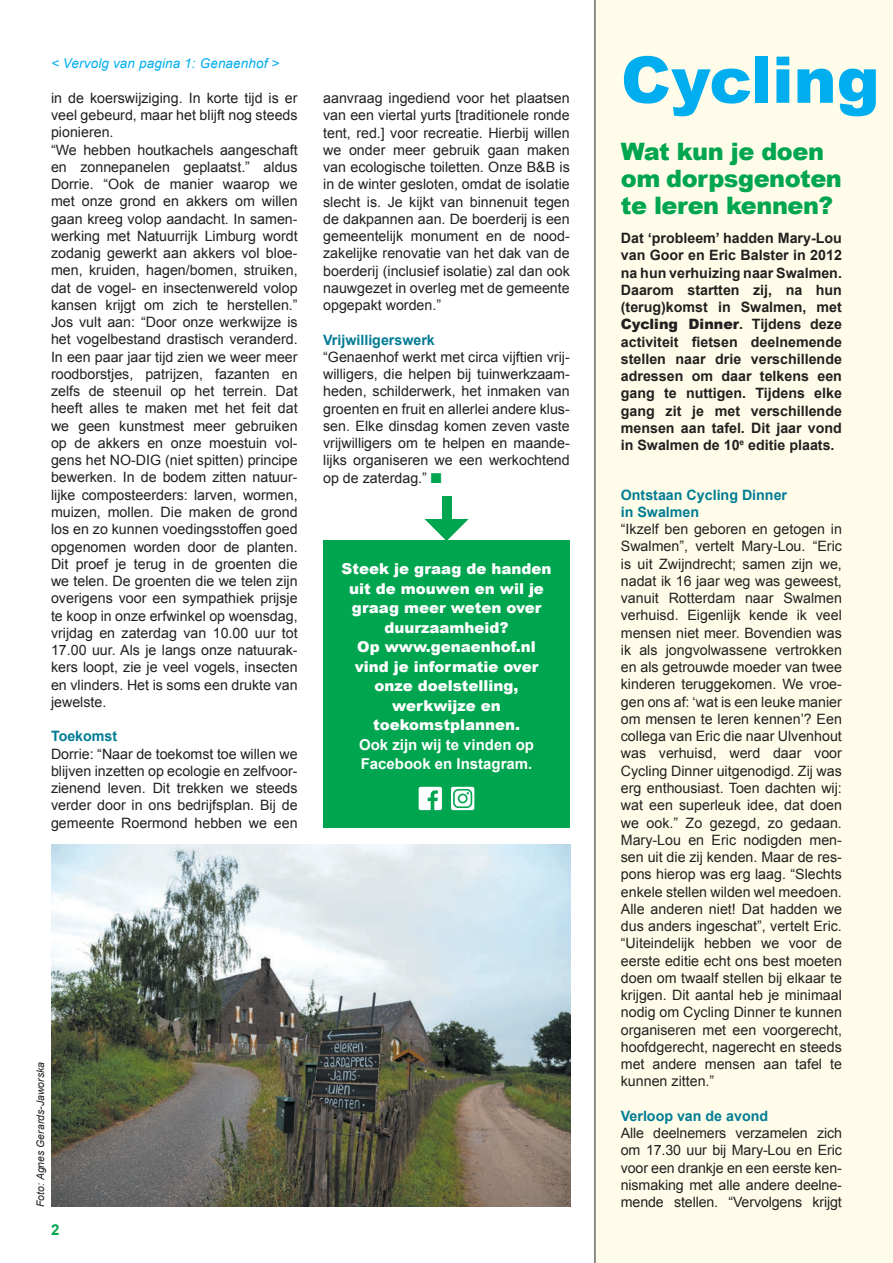
<style>
.page{position:relative;width:893px;height:1263px;background:#fff}
.page>*{position:absolute;margin:0;border:0;box-sizing:border-box;transform-origin:0 0}
.t1{font:900 64.5px "Arial";color:#00aeef}
.t2{font:900 24px/27px "Arial";letter-spacing:-.02em;color:#00a54f}
.t3{font:900 15px/19.5px "Arial";color:#fff;text-align:center}
.t4{font:700 15px/19.5px "Arial";color:#fff}
.t5{font:700 15px "Arial";color:#00a54f}
.t6{font:14.25px/17.2px "Arial";color:#231f20;text-align:justify}
.t7{font:700 14.25px/17.2px "Arial";color:#231f20;text-align:justify}
.t8{font:700 14.25px/17.2px "Arial";color:#007c94}
.t9{font:italic 13.5px "Arial";letter-spacing:.01em;color:#00aeef}
.t10{font:italic 10.5px "Arial";color:#231f20}
.s1{color:#00a54f}
.s2{font-weight:900}
</style>
<div class="page">
<div style="left:595px;top:0;width:298px;height:1263px;background:#fffde9"></div>
<img style="left:51px;top:845px;width:519px;height:362px">
<div style="left:323px;top:540px;width:247px;height:287px;background:#00a54f"></div>
<svg style="left:419px;top:787px;width:23px;height:23px"></svg>
<svg style="left:451px;top:787px;width:23px;height:23px"></svg>
<svg style="left:453px;top:789px;width:19px;height:19px"></svg>
<hr style="left:595px;top:0;width:1px;height:1263px;background:#231f20">
<svg style="left:424px;top:519px;width:45px;height:21px"></svg>
<div style="left:442px;top:496px;width:9px;height:32px;background:#00a54f"></div>
<p class="t9" style="left:51px;top:55px;width:230px">&lt; Vervolg van pagina 1: Genaenhof &gt;</p>
<p class="t6" style="left:51px;top:89px;width:248px;text-align:left">in de koerswijziging. In korte tijd is er veel gebeurd, maar het blijft nog steeds pionieren.<br>“We hebben houtkachels aangeschaft en zonnepanelen geplaatst.” aldus Dorrie. “Ook de manier waarop we met onze grond en akkers om willen gaan kreeg volop aandacht. In samen&shy;werking met Natuurrijk Limburg wordt zodanig gewerkt aan akkers vol bloe&shy;men, kruiden, hagen/bomen, struiken, dat de vogel- en insectenwereld volop kansen krijgt om zich te herstellen.” Jos vult aan: “Door onze werkwijze is het vogelbestand drastisch veranderd.<br>In een paar jaar tijd zien we weer meer roodborstjes, patrijzen, fazanten en zelfs de steenuil op het terrein. Dat heeft alles te maken met het feit dat we geen kunstmest meer gebruiken op de akkers en onze moestuin vol&shy;gens het NO-DIG (niet spitten) principe bewerken. In de bodem zitten natuur&shy;lijke composteerders: larven, wormen, muizen, mollen. Die maken de grond los en zo kunnen voedingsstoffen goed opgenomen worden door de planten.<br>Dit proef je terug in de groenten die we telen. De groenten die we telen zijn overigens voor een sympathiek prijsje te koop in onze erfwinkel op woensdag, vrijdag en zaterdag van 10.00 uur tot 17.00 uur. Als je langs onze natuurak&shy;kers loopt, zie je veel vogels, insecten en vlinders. Het is soms een drukte van jewelste.</p>
<p class="t8" style="left:51px;top:728px;width:68px">Toekomst</p>
<p class="t6" style="left:51px;top:745px;width:248px">Dorrie: “Naar de toekomst toe willen we blijven inzetten op ecologie en zelfvoor&shy;zienend leven. Dit trekken we steeds verder door in ons bedrijfsplan. Bij de gemeente Roermond hebben we een</p>
<p class="t6" style="left:323px;top:90px;width:248px">aanvraag ingediend voor het plaatsen van een viertal yurts [traditionele ronde tent, red.] voor recreatie. Hierbij willen we onder meer gebruik gaan maken van ecologische toiletten. Onze B&amp;B is in de winter gesloten, omdat de isolatie slecht is. Je kijkt van binnenuit tegen de dakpannen aan. De boerderij is een gemeentelijk monument en de nood&shy;zakelijke renovatie van het dak van de boerderij (inclusief isolatie) zal dan ook nauwgezet in overleg met de gemeente opgepakt worden.”</p>
<p class="t8" style="left:323px;top:331px;width:113px">Vrijwilligerswerk</p>
<p class="t6" style="left:323px;top:348px;width:248px">“Genaenhof werkt met circa vijftien vrij&shy;willigers, die helpen bij tuinwerkzaam&shy;heden, schilderwerk, het inmaken van groenten en fruit en allerlei andere klus&shy;sen. Elke dinsdag komen zeven vaste vrijwilligers om te helpen en maande&shy;lijks organiseren we een werkochtend op de zaterdag.” <span class="s1">■</span></p>
<p class="t3" style="left:342px;top:559px;width:211px">Steek je graag de handen uit de mouwen en wil je graag meer weten over duurzaamheid?<br>Op www.genaenhof.nl vind je informatie over onze doelstelling, werkwijze en toekomstplannen.</p>
<p class="t4" style="left:359px;top:735px;width:177px">Ook zijn wij te vinden op<br>Facebook en Instagram.</p>
<p class="t10" style="left:34px;top:1207px;width:146px;rotate:-90deg">Foto: Agnes Gerards-Jaworska</p>
<p class="t5" style="left:51px;top:1220px;width:10px">2</p>
<h1 class="t1" style="left:621px;top:44px;width:260px">Cycling</h1>
<h2 class="t2" style="left:621px;top:139px;width:223px">Wat kun je doen om dorpsgenoten te leren kennen?</h2>
<p class="t7" style="left:621px;top:230px;width:223px">Dat ‘probleem’ hadden Mary-Lou van Goor en Eric Balster in 2012 na hun verhuizing naar Swalmen.<br>Daarom startten zij, na hun (terug)komst in Swalmen, met <span class="s2">Cycling Dinner</span>. Tijdens deze activiteit fietsen deelnemende stellen naar drie verschillende adressen om daar telkens een gang te nuttigen. Tijdens elke gang zit je met verschillende mensen aan tafel. Dit jaar vond in Swalmen de 10<sup>e</sup> editie plaats.</p>
<p class="t8" style="left:621px;top:486px;width:168px">Ontstaan Cycling Dinner in Swalmen</p>
<p class="t6" style="left:621px;top:521px;width:223px">“Ikzelf ben geboren en getogen in Swalmen”, vertelt Mary-Lou. “Eric is uit Zwijndrecht; samen zijn we, nadat ik 16 jaar weg was geweest, vanuit Rotterdam naar Swalmen verhuisd. Eigenlijk kende ik veel mensen niet meer. Bovendien was ik als jongvolwassene vertrokken en als getrouwde moeder van twee kinderen teruggekomen. We vroe&shy;gen ons af: ‘wat is een leuke manier om mensen te leren kennen’? Een collega van Eric die naar Ulvenhout was verhuisd, werd daar voor Cycling Dinner uitgenodigd. Zij was erg enthousiast. Toen dachten wij: wat een superleuk idee, dat doen we ook.” Zo gezegd, zo gedaan.<br>Mary-Lou en Eric nodigden men&shy;sen uit die zij kenden. Maar de res&shy;pons hierop was erg laag. “Slechts enkele stellen wilden wel meedoen.<br>Alle anderen niet! Dat hadden we dus anders ingeschat”, vertelt Eric. “Uiteindelijk hebben we voor de eerste editie echt ons best moeten doen om twaalf stellen bij elkaar te krijgen. Dit aantal heb je minimaal nodig om Cycling Dinner te kunnen organiseren met een voorgerecht, hoofdgerecht, nagerecht en steeds met andere mensen aan tafel te kunnen zitten.”</p>
<p class="t8" style="left:621px;top:1108px;width:149px">Verloop van de avond</p>
<p class="t6" style="left:621px;top:1125px;width:223px">Alle deelnemers verzamelen zich om 17.30 uur bij Mary-Lou en Eric voor een drankje en een eerste ken&shy;nismaking met alle andere deelne&shy;mende stellen. “Vervolgens krijgt</p>
</div>
